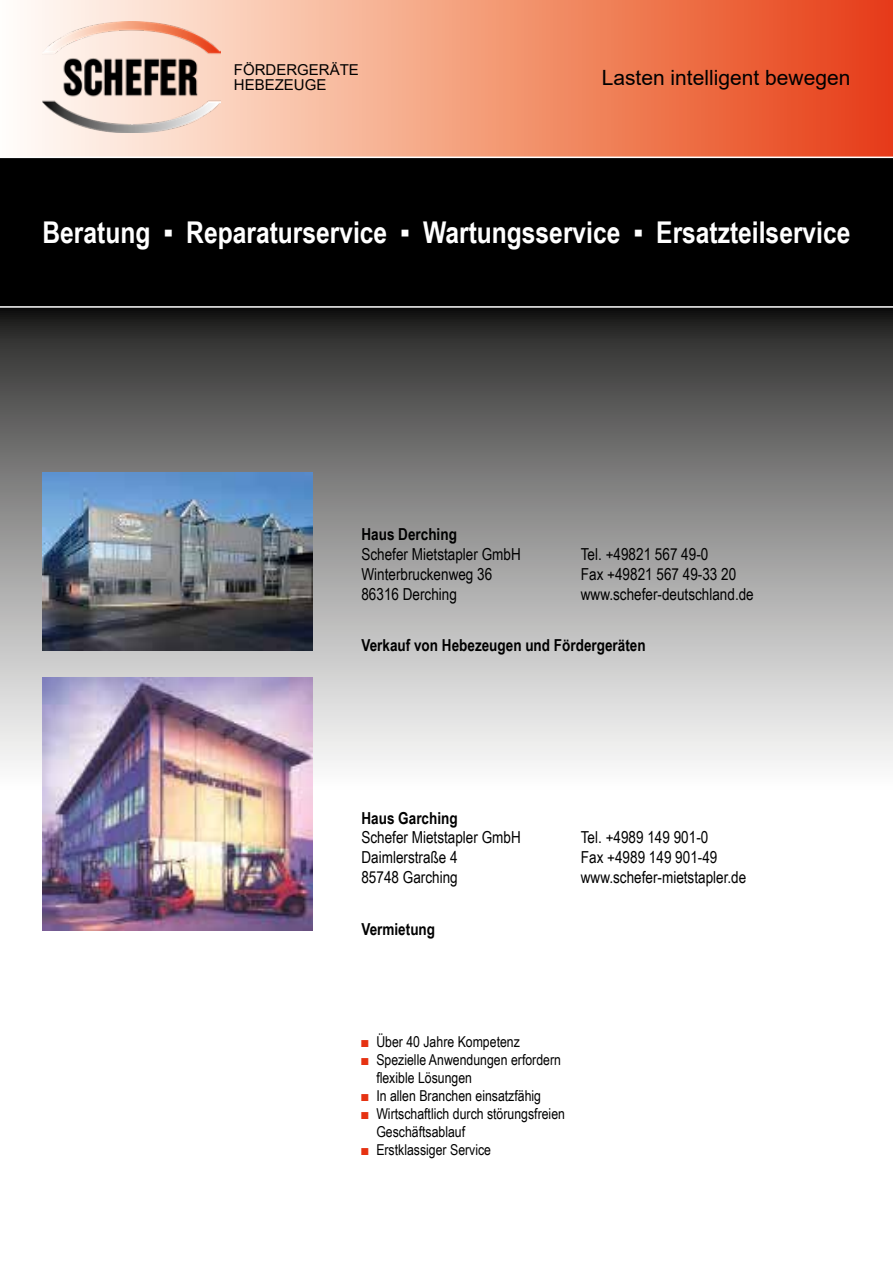
<style>
.page{position:relative;width:893px;height:1263px;background:#fff}
.page>*{position:absolute;margin:0;border:0;box-sizing:border-box;transform-origin:0 0}
.t1{font:700 30px "Arial Narrow";color:#fff}
.t2{font:21px "Arial";color:#000}
.t3{font:16.5px/19.8px "Arial Narrow";color:#000}
.t4{font:700 16.5px "Arial Narrow";color:#000}
.t5{font:15px/18px "Arial Narrow";color:#000}
.t6{font:15px/15px "Arial";color:#000}
.s1{color:#e63212}
</style>
<div class="page">
<div style="left:0;top:0;width:893px;height:157px;background:linear-gradient(to right,#fffff9,#e74111)"></div>
<div style="left:0;top:157px;width:893px;height:149px;background:#000"></div>
<svg style="left:0;top:308px;width:893px;height:483px;background:#90908f"></svg>
<img style="left:43px;top:21px;width:177px;height:112px">
<hr style="left:0;top:157px;width:893px;height:1px;background:#fff">
<img style="left:43px;top:472px;width:269px;height:179px">
<img style="left:43px;top:677px;width:269px;height:253px">
<p class="t6" style="left:234px;top:62px;width:127px">FÖRDERGERÄTE<br>HEBEZEUGE</p>
<p class="t2" style="left:602px;top:63px;width:250px">Lasten intelligent bewegen</p>
<h1 class="t1" style="left:43px;top:209px;width:809px">Beratung ▪ Reparaturservice ▪ Wartungsservice ▪ Ersatzteilservice</h1>
<p class="t4" style="left:361px;top:522px;width:97px">Haus Derching</p>
<p class="t3" style="left:361px;top:544px;width:161px">Schefer Mietstapler GmbH<br>Winterbruckenweg 36<br>86316 Derching</p>
<p class="t3" style="left:581px;top:544px;width:174px">Tel. +49821 567 49-0<br>Fax +49821 567 49-33 20 www.schefer-deutschland.de</p>
<p class="t4" style="left:361px;top:632px;width:286px">Verkauf von Hebezeugen und Fördergeräten</p>
<p class="t4" style="left:361px;top:805px;width:98px">Haus Garching</p>
<p class="t3" style="left:361px;top:827px;width:161px">Schefer Mietstapler GmbH<br>Daimlerstraße 4<br>85748 Garching</p>
<p class="t4" style="left:361px;top:917px;width:75px">Vermietung</p>
<p class="t3" style="left:581px;top:827px;width:167px">Tel. +4989 149 901-0<br>Fax +4989 149 901-49 www.schefer-mietstapler.de</p>
<p class="t5" style="left:361px;top:1032px;width:160px"><span class="s1">■</span> Über 40 Jahre Kompetenz</p>
<p class="t5" style="left:376px;top:1050px;width:186px;text-indent:-15px"><span class="s1">■</span> Spezielle Anwendungen erfordern flexible Lösungen</p>
<p class="t5" style="left:361px;top:1086px;width:181px"><span class="s1">■</span> In allen Branchen einsatzfähig</p>
<p class="t5" style="left:376px;top:1104px;width:190px;text-indent:-15px"><span class="s1">■</span> Wirtschaftlich durch störungsfreien<br>Geschäftsablauf</p>
<p class="t5" style="left:361px;top:1140px;width:131px"><span class="s1">■</span> Erstklassiger Service</p>
</div>
